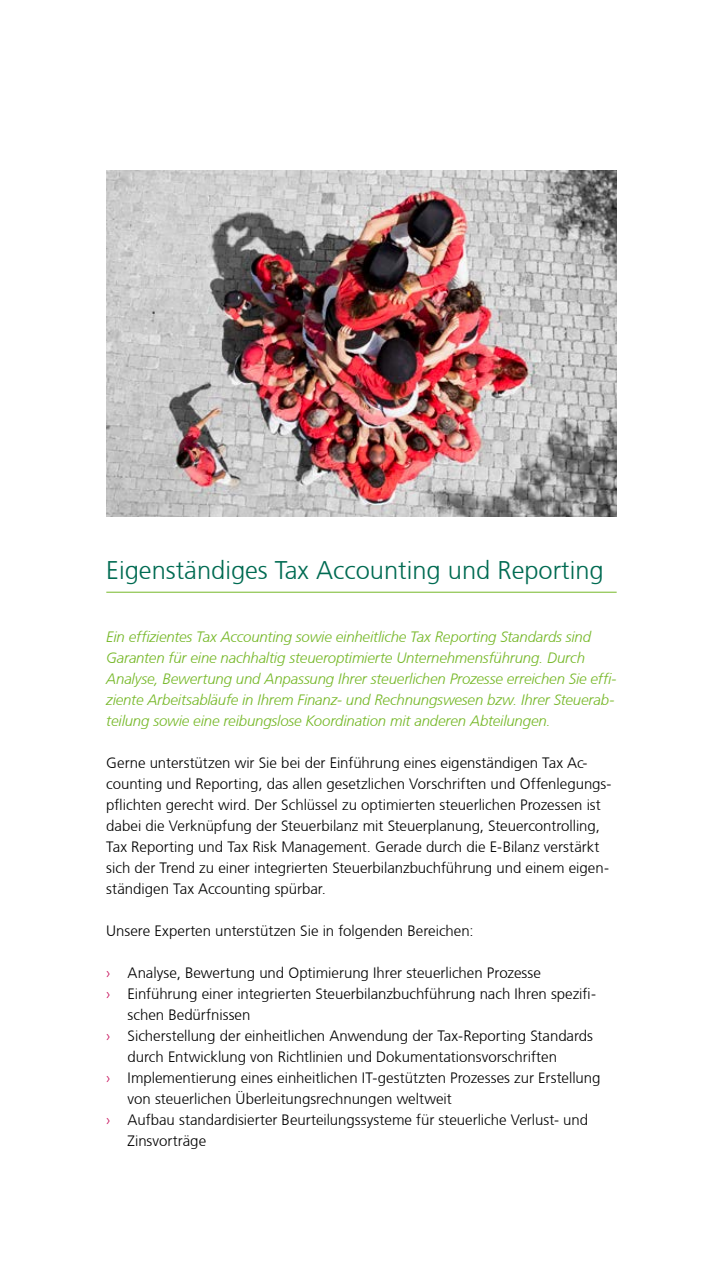
<style>
.page{position:relative;width:723px;height:1263px;background:#fff}
.page>*{position:absolute;margin:0;border:0;box-sizing:border-box;transform-origin:0 0}
.t1{font:300 25.5px "Frutiger CE";color:#006b52}
.t2{font:300 15px/21px "Frutiger CE";color:#000}
.t3{font:italic 300 15px/21px "Frutiger CE";letter-spacing:-.01em;color:#76b828}
.s1{color:#c7105c}
</style>
<div class="page">
<hr style="left:106px;top:592px;width:511px;height:1px;background:#76b828">
<img style="left:106px;top:170px;width:511px;height:346px">
<h1 class="t1" style="left:106px;top:555px;width:499px">Eigenständiges Tax Accounting und Reporting</h1>
<p class="t3" style="left:106px;top:626px;width:512px">Ein effizientes Tax Accounting sowie einheitliche Tax Reporting Standards sind Garanten für eine nachhaltig steueroptimierte Unternehmensführung. Durch Analyse, Bewertung und Anpassung Ihrer steuerlichen Prozesse erreichen Sie effi&shy;ziente Arbeitsabläufe in Ihrem Finanz- und Rechnungswesen bzw. Ihrer Steuerab&shy;teilung sowie eine reibungslose Koordination mit anderen Abteilungen.</p>
<p class="t2" style="left:106px;top:752px;width:507px">Gerne unterstützen wir Sie bei der Einführung eines eigenständigen Tax Ac&shy;counting und Reporting, das allen gesetzlichen Vorschriften und Offenlegungs&shy;pflichten gerecht wird. Der Schlüssel zu optimierten steuerlichen Prozessen ist dabei die Verknüpfung der Steuerbilanz mit Steuerplanung, Steuercontrolling, Tax Reporting und Tax Risk Management. Gerade durch die E-Bilanz verstärkt sich der Trend zu einer integrierten Steuerbilanzbuchführung und einem eigen&shy;ständigen Tax Accounting spürbar.</p>
<p class="t2" style="left:106px;top:920px;width:369px">Unsere Experten unterstützen Sie in folgenden Bereichen:</p>
<p class="t2" style="left:106px;top:962px;width:436px"><span class="s1">›</span> Analyse, Bewertung und Optimierung Ihrer steuerlichen Prozesse</p>
<p class="t2" style="left:106px;top:983px;width:491px"><span class="s1">›</span> Einführung einer integrierten Steuerbilanzbuchführung nach Ihren spezifi-</p>
<p class="t2" style="left:128px;top:1004px;width:124px">schen Bedürfnissen</p>
<p class="t2" style="left:106px;top:1025px;width:488px"><span class="s1">›</span> Sicherstellung der einheitlichen Anwendung der Tax-Reporting Standards</p>
<p class="t2" style="left:128px;top:1046px;width:431px">durch Entwicklung von Richtlinien und Dokumentationsvorschriften</p>
<p class="t2" style="left:106px;top:1067px;width:496px"><span class="s1">›</span> Implementierung eines einheitlichen IT-gestützten Prozesses zur Erstellung</p>
<p class="t2" style="left:128px;top:1088px;width:326px">von steuerlichen Überleitungsrechnungen weltweit</p>
<p class="t2" style="left:106px;top:1109px;width:483px"><span class="s1">›</span> Aufbau standardisierter Beurteilungssysteme für steuerliche Verlust- und</p>
<p class="t2" style="left:128px;top:1130px;width:80px">Zinsvorträge</p>
</div>
